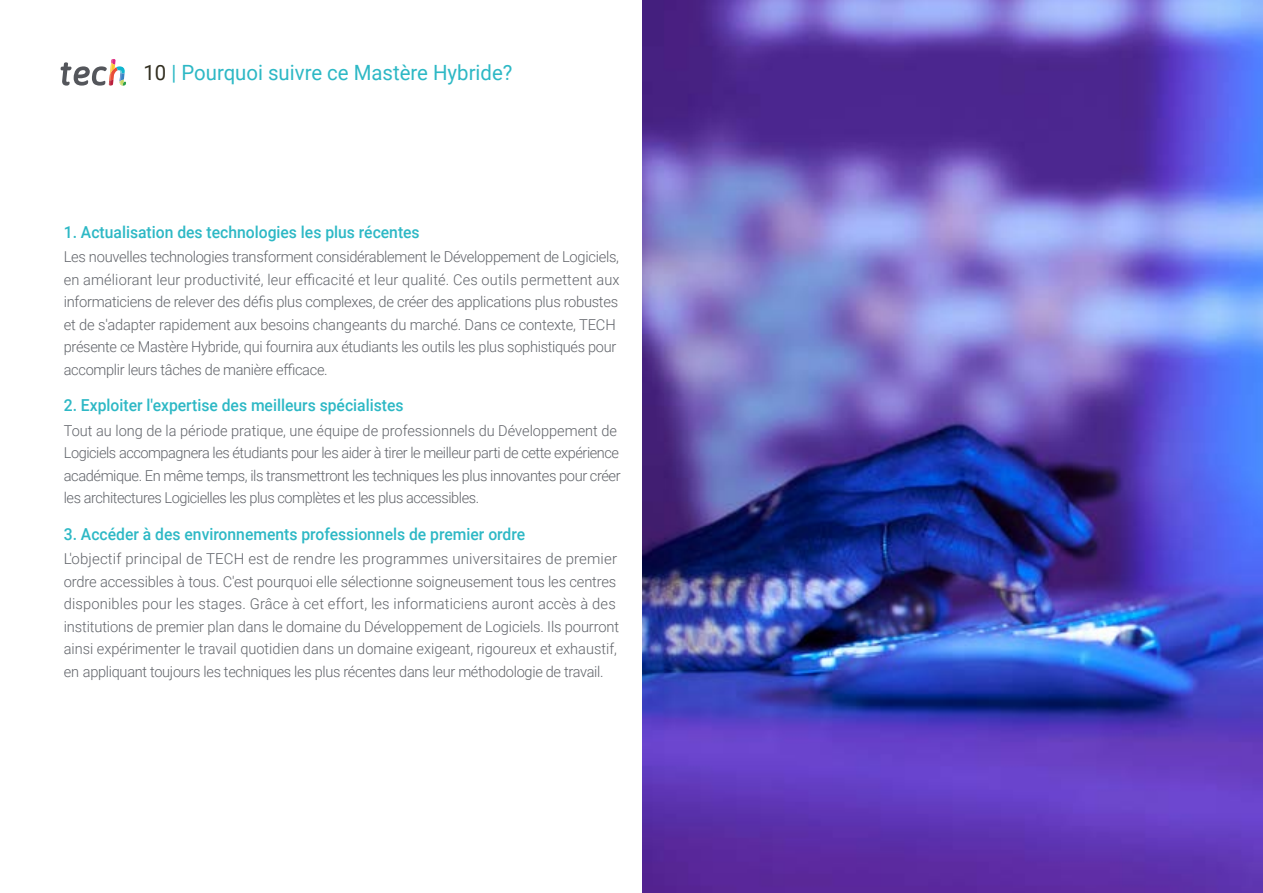
<style>
.page{position:relative;width:1263px;height:893px;background:#fff}
.page>*{position:absolute;margin:0;border:0;box-sizing:border-box;transform-origin:0 0}
.t1{font:21px "Roboto";color:#2db8c5}
.t2{font:500 16.5px "Roboto";color:#2db8c5;scale:.95 1}
.t3{font:300 15px/22.5px "Roboto";letter-spacing:-.02em;color:#61646a}
.s1{color:#312e20}
</style>
<div class="page">
<img style="left:642px;top:0;width:621px;height:893px">
<svg style="left:61px;top:59px;width:65px;height:27px"></svg>
<h1 class="t1" style="left:144px;top:57px;width:370px"><span class="s1">10</span> | Pourquoi suivre ce Mastère Hybride?</h1>
<p class="t2" style="left:64px;top:220px;width:376px">1. Actualisation des technologies les plus récentes</p>
<p class="t3" style="left:64px;top:245px;width:557px">Les nouvelles technologies transforment considérablement le Développement de Logiciels, en améliorant leur productivité, leur efficacité et leur qualité. Ces outils permettent aux informaticiens de relever des défis plus complexes, de créer des applications plus robustes et de s'adapter rapidement aux besoins changeants du marché. Dans ce contexte, TECH présente ce Mastère Hybride, qui fournira aux étudiants les outils les plus sophistiqués pour accomplir leurs tâches de manière efficace.</p>
<p class="t2" style="left:64px;top:394px;width:359px">2. Exploiter l'expertise des meilleurs spécialistes</p>
<p class="t3" style="left:64px;top:419px;width:558px">Tout au long de la période pratique, une équipe de professionnels du Développement de Logiciels accompagnera les étudiants pour les aider à tirer le meilleur parti de cette expérience académique. En même temps, ils transmettront les techniques les plus innovantes pour créer les architectures Logicielles les plus complètes et les plus accessibles.</p>
<p class="t2" style="left:64px;top:522px;width:487px">3. Accéder à des environnements professionnels de premier ordre</p>
<p class="t3" style="left:64px;top:547px;width:557px">L'objectif principal de TECH est de rendre les programmes universitaires de premier ordre accessibles à tous. C'est pourquoi elle sélectionne soigneusement tous les centres disponibles pour les stages. Grâce à cet effort, les informaticiens auront accès à des institutions de premier plan dans le domaine du Développement de Logiciels. Ils pourront ainsi expérimenter le travail quotidien dans un domaine exigeant, rigoureux et exhaustif, en appliquant toujours les techniques les plus récentes dans leur méthodologie de travail.</p>
</div>
